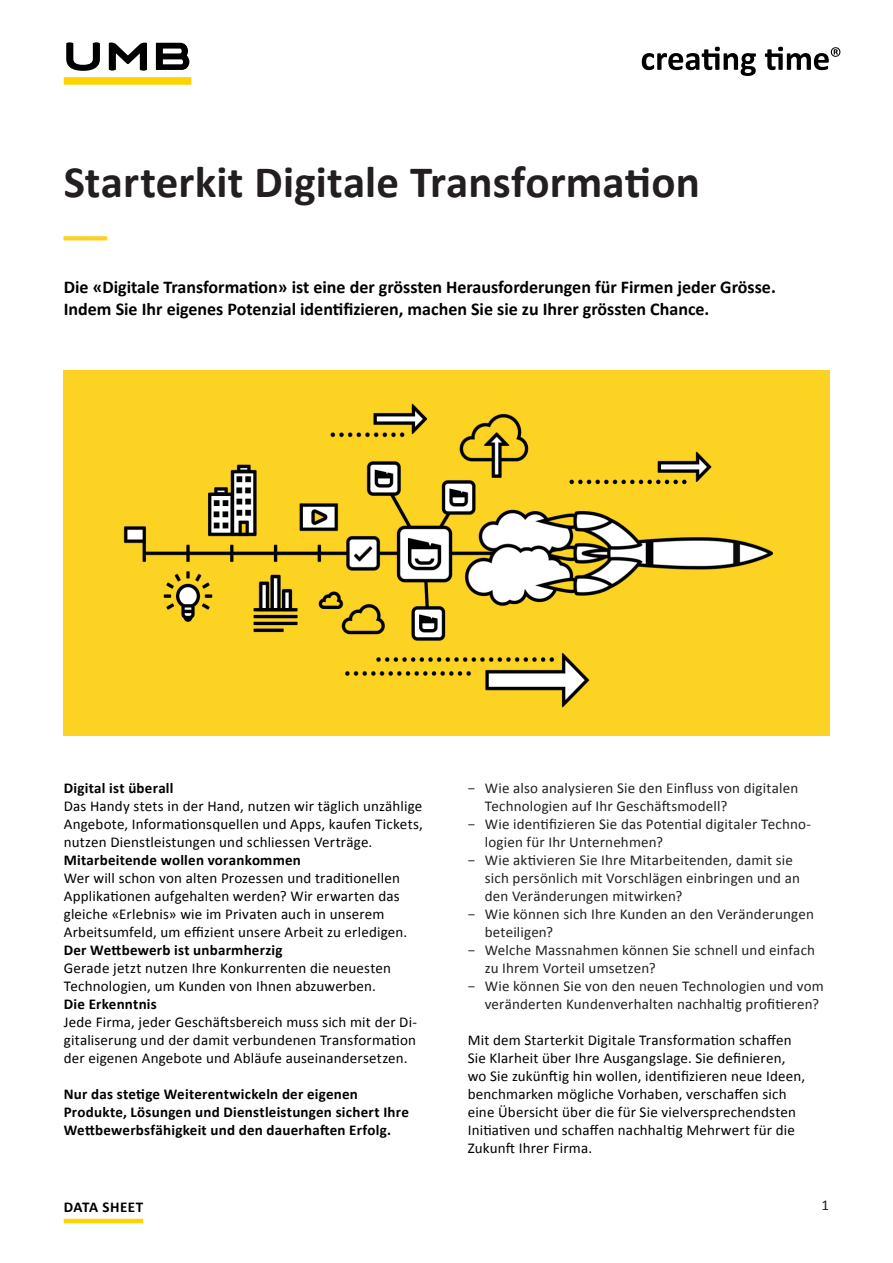
<style>
.page{position:relative;width:893px;height:1263px;background:#fff}
.page>*{position:absolute;margin:0;border:0;box-sizing:border-box;transform-origin:0 0}
.t1{font:700 45px "Calibri";letter-spacing:.005em;color:#231f20}
.t2{font:700 45px "Calibri";color:#fcd125}
.t3{font:700 18px/21.6px "Calibri";color:#000}
.t4{font:15px/18px "Calibri";letter-spacing:.01em;color:#000}
.t5{font:15px "Calibri";letter-spacing:.01em;color:#231f20}
.t6{font:700 15px/18px "Calibri";letter-spacing:.015em;color:#000}
</style>
<div class="page">
<hr style="left:64px;top:1219px;width:79px;height:4px;background:#fed304">
<div style="left:64px;top:77px;width:127px;height:8px;background:#fed304"></div>
<svg style="left:66px;top:42px;width:34px;height:29px"></svg>
<svg style="left:109px;top:42px;width:38px;height:29px"></svg>
<svg style="left:156px;top:43px;width:33px;height:27px"></svg>
<svg style="left:642px;top:47px;width:114px;height:29px"></svg>
<svg style="left:765px;top:47px;width:75px;height:23px"></svg>
<img style="left:64px;top:370px;width:765px;height:365px">
<h1 class="t1" style="left:64px;top:151px;width:638px">Starterkit Digitale Transformation</h1>
<h1 class="t2" style="left:64px;top:205px;width:45px">––</h1>
<p class="t3" style="left:64px;top:276px;width:713px">Die «Digitale Transformation» ist eine der grössten Herausforderungen für Firmen jeder Grösse.<br>Indem Sie Ihr eigenes Potenzial identifizieren, machen Sie sie zu Ihrer grössten Chance.</p>
<p class="t6" style="left:64px;top:778px;width:111px">Digital ist überall</p>
<p class="t4" style="left:64px;top:796px;width:361px;text-align:justify">Das Handy stets in der Hand, nutzen wir täglich unzählige Angebote, Informationsquellen und Apps, kaufen Tickets, nutzen Dienstleistungen und schliessen Verträge.</p>
<p class="t6" style="left:64px;top:850px;width:239px">Mitarbeitende wollen vorankommen</p>
<p class="t4" style="left:64px;top:868px;width:345px">Wer will schon von alten Prozessen und traditionellen Applikationen aufgehalten werden? Wir erwarten das gleiche «Erlebnis» wie im Privaten auch in unserem Arbeitsumfeld, um effizient unsere Arbeit zu erledigen.</p>
<p class="t6" style="left:64px;top:940px;width:220px">Der Wettbewerb ist unbarmherzig</p>
<p class="t4" style="left:64px;top:958px;width:329px">Gerade jetzt nutzen Ihre Konkurrenten die neuesten<br>Technologien, um Kunden von Ihnen abzuwerben.</p>
<p class="t6" style="left:64px;top:994px;width:95px">Die Erkenntnis</p>
<p class="t4" style="left:64px;top:1012px;width:355px;text-align:justify">Jede Firma, jeder Geschäftsbereich muss sich mit der Di&shy;gitaliserung und der damit verbundenen Transformation der eigenen Angebote und Abläufe auseinandersetzen.</p>
<p class="t6" style="left:64px;top:1084px;width:347px">Nur das stetige Weiterentwickeln der eigenen<br>Produkte, Lösungen und Dienstleistungen sichert Ihre<br>Wettbewerbsfähigkeit und den dauerhaften Erfolg.</p>
<p class="t5" style="left:468px;top:779px;width:332px">− Wie also analysieren Sie den Einfluss von digitalen</p>
<p class="t5" style="left:485px;top:797px;width:244px">Technologien auf Ihr Geschäftsmodell?</p>
<p class="t5" style="left:468px;top:815px;width:345px">− Wie identifizieren Sie das Potential digitaler Techno-</p>
<p class="t5" style="left:485px;top:833px;width:180px">logien für Ihr Unternehmen?</p>
<p class="t5" style="left:468px;top:851px;width:327px">− Wie aktivieren Sie Ihre Mitarbeitenden, damit sie</p>
<p class="t5" style="left:485px;top:869px;width:317px">sich persönlich mit Vorschlägen einbringen und an</p>
<p class="t5" style="left:485px;top:887px;width:199px">den Veränderungen mitwirken?</p>
<p class="t5" style="left:468px;top:905px;width:348px">− Wie können sich Ihre Kunden an den Veränderungen</p>
<p class="t5" style="left:485px;top:923px;width:70px">beteiligen?</p>
<p class="t5" style="left:468px;top:941px;width:349px">− Welche Massnahmen können Sie schnell und einfach</p>
<p class="t5" style="left:485px;top:959px;width:173px">zu Ihrem Vorteil umsetzen?</p>
<p class="t5" style="left:468px;top:977px;width:358px">− Wie können Sie von den neuen Technologien und vom</p>
<p class="t5" style="left:485px;top:995px;width:336px">veränderten Kundenverhalten nachhaltig profitieren?</p>
<p class="t4" style="left:468px;top:1030px;width:339px">Mit dem Starterkit Digitale Transformation schaffen Sie Klarheit über Ihre Ausgangslage. Sie definieren, wo Sie zukünftig hin wollen, identifizieren neue Ideen, benchmarken mögliche Vorhaben, verschaffen sich eine Übersicht über die für Sie vielversprechendsten Initiativen und schaffen nachhaltig Mehrwert für die Zukunft Ihrer Firma.</p>
<p class="t6" style="left:64px;top:1197px;width:81px">DATA SHEET</p>
<p class="t5" style="left:822px;top:1196px;width:9px">1</p>
</div>
